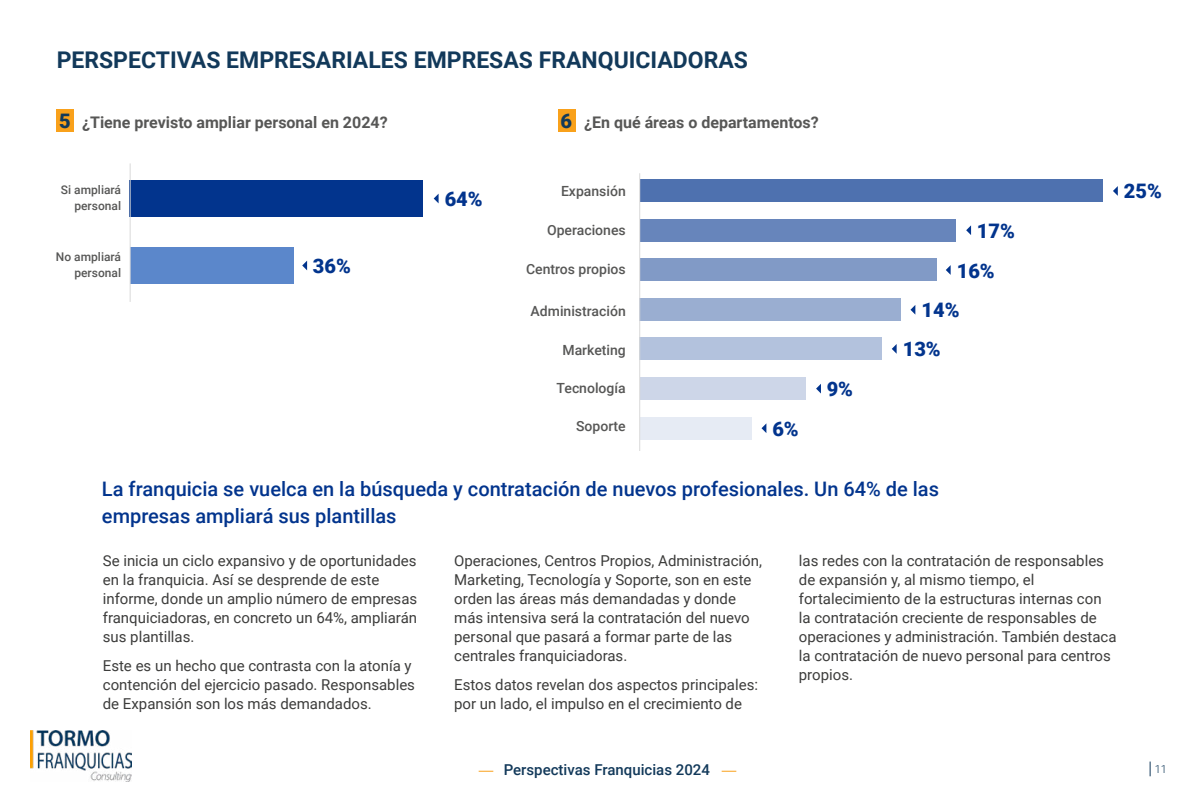
<style>
.page{position:relative;width:1200px;height:800px;background:#fff}
.page>*{position:absolute;margin:0;border:0;box-sizing:border-box;transform-origin:0 0}
.t1{font:700 23px "Roboto";color:#12395a}
.t2{font:500 20px/27px "Roboto";color:#02348d}
.t3{font:900 20px "Roboto";color:#02348d}
.t4{font:700 16px "Roboto";color:#575756}
.t5{font:15px/19px "Roboto";color:#3c3c3b}
.t6{font:500 15px "Roboto";color:#12395a}
.t7{font:500 14px "Roboto";color:#575756}
.t8{font:500 12px/16px "Roboto";color:#575756;text-align:right}
.t9{font:300 11px "Roboto";color:#12395a}
.s1{font-weight:900;font-size:20px;color:#12395a}
</style>
<div class="page">
<div style="left:57px;top:109px;width:17px;height:23px;background:#f9a11b"></div>
<div style="left:558px;top:109px;width:17px;height:23px;background:#f9a11b"></div>
<svg style="left:434px;top:194px;width:5px;height:9px"></svg>
<svg style="left:302px;top:261px;width:5px;height:9px"></svg>
<div style="left:130px;top:247px;width:164px;height:37px;background:#5b87cb"></div>
<div style="left:130px;top:180px;width:293px;height:37px;background:#02348d"></div>
<svg style="left:1113px;top:186px;width:5px;height:10px"></svg>
<div style="left:640px;top:180px;width:463px;height:22px;background:#4e71af"></div>
<svg style="left:892px;top:344px;width:5px;height:10px"></svg>
<div style="left:640px;top:338px;width:242px;height:22px;background:#b3c2dd"></div>
<svg style="left:816px;top:384px;width:5px;height:10px"></svg>
<div style="left:640px;top:377px;width:166px;height:23px;background:#cdd6e8"></div>
<svg style="left:762px;top:424px;width:4px;height:9px"></svg>
<div style="left:640px;top:417px;width:112px;height:23px;background:#e6ebf4"></div>
<svg style="left:966px;top:225px;width:5px;height:10px"></svg>
<div style="left:640px;top:219px;width:316px;height:23px;background:#6785bb"></div>
<svg style="left:910px;top:305px;width:5px;height:9px"></svg>
<div style="left:640px;top:298px;width:261px;height:23px;background:#9aaed1"></div>
<svg style="left:946px;top:265px;width:5px;height:10px"></svg>
<div style="left:640px;top:259px;width:297px;height:22px;background:#819ac6"></div>
<hr style="left:130px;top:163px;width:1px;height:139px;background:#d9d9d9">
<hr style="left:639px;top:173px;width:1px;height:278px;background:#d9d9d9">
<svg style="left:1150px;top:762px;width:1px;height:14px"></svg>
<img style="left:30px;top:731px;width:102px;height:50px">
<svg style="left:722px;top:771px;width:14px;height:1px"></svg>
<svg style="left:479px;top:771px;width:14px;height:1px"></svg>
<h1 class="t1" style="left:57px;top:44px;width:693px">PERSPECTIVAS EMPRESARIALES EMPRESAS FRANQUICIADORAS</h1>
<p class="t4" style="left:59px;top:111px;width:330px"><span class="s1">5</span> ¿Tiene previsto ampliar personal en 2024?</p>
<p class="t4" style="left:561px;top:111px;width:260px"><span class="s1">6</span> ¿En qué áreas o departamentos?</p>
<p class="t8" style="left:61px;top:182px;width:62px">Si ampliará personal</p>
<p class="t8" style="left:56px;top:249px;width:67px">No ampliará personal</p>
<h2 class="t3" style="left:313px;top:252px;width:39px">36%</h2>
<h2 class="t3" style="left:445px;top:185px;width:39px">64%</h2>
<p class="t7" style="left:561px;top:181px;width:66px">Expansión</p>
<p class="t7" style="left:547px;top:221px;width:80px">Operaciones</p>
<p class="t7" style="left:526px;top:259px;width:101px">Centros propios</p>
<p class="t7" style="left:531px;top:301px;width:97px">Administración</p>
<p class="t7" style="left:562px;top:340px;width:65px">Marketing</p>
<p class="t7" style="left:557px;top:379px;width:71px">Tecnología</p>
<p class="t7" style="left:576px;top:417px;width:51px">Soporte</p>
<h2 class="t3" style="left:772px;top:415px;width:28px">6%</h2>
<h2 class="t3" style="left:827px;top:375px;width:28px">9%</h2>
<h2 class="t3" style="left:977px;top:217px;width:39px">17%</h2>
<h2 class="t3" style="left:957px;top:256px;width:39px">16%</h2>
<h2 class="t3" style="left:922px;top:296px;width:39px">14%</h2>
<h2 class="t3" style="left:903px;top:335px;width:39px">13%</h2>
<h2 class="t3" style="left:1124px;top:177px;width:39px">25%</h2>
<h2 class="t2" style="left:102px;top:475px;width:839px">La franquicia se vuelca en la búsqueda y contratación de nuevos profesionales. Un 64% de las empresas ampliará sus plantillas</h2>
<p class="t5" style="left:454px;top:551px;width:309px">Operaciones, Centros Propios, Administración, Marketing, Tecnología y Soporte, son en este orden las áreas más demandadas y donde más intensiva será la contratación del nuevo personal que pasará a formar parte de las centrales franquiciadoras.</p>
<p class="t5" style="left:454px;top:675px;width:305px">Estos datos revelan dos aspectos principales: por un lado, el impulso en el crecimiento de</p>
<p class="t5" style="left:103px;top:551px;width:316px">Se inicia un ciclo expansivo y de oportunidades en la franquicia. Así se desprende de este informe, donde un amplio número de empresas franquiciadoras, en concreto un 64%, ampliarán sus plantillas.</p>
<p class="t5" style="left:103px;top:656px;width:314px">Este es un hecho que contrasta con la atonía y contención del ejercicio pasado. Responsables de Expansión son los más demandados.</p>
<p class="t5" style="left:799px;top:551px;width:319px">las redes con la contratación de responsables de expansión y, al mismo tiempo, el fortalecimiento de la estructuras internas con la contratación creciente de responsables de operaciones y administración. También destaca la contratación de nuevo personal para centros propios.</p>
<p class="t6" style="left:504px;top:759px;width:208px">Perspectivas Franquicias 2024</p>
<p class="t9" style="left:1155px;top:761px;width:14px">11</p>
</div>
